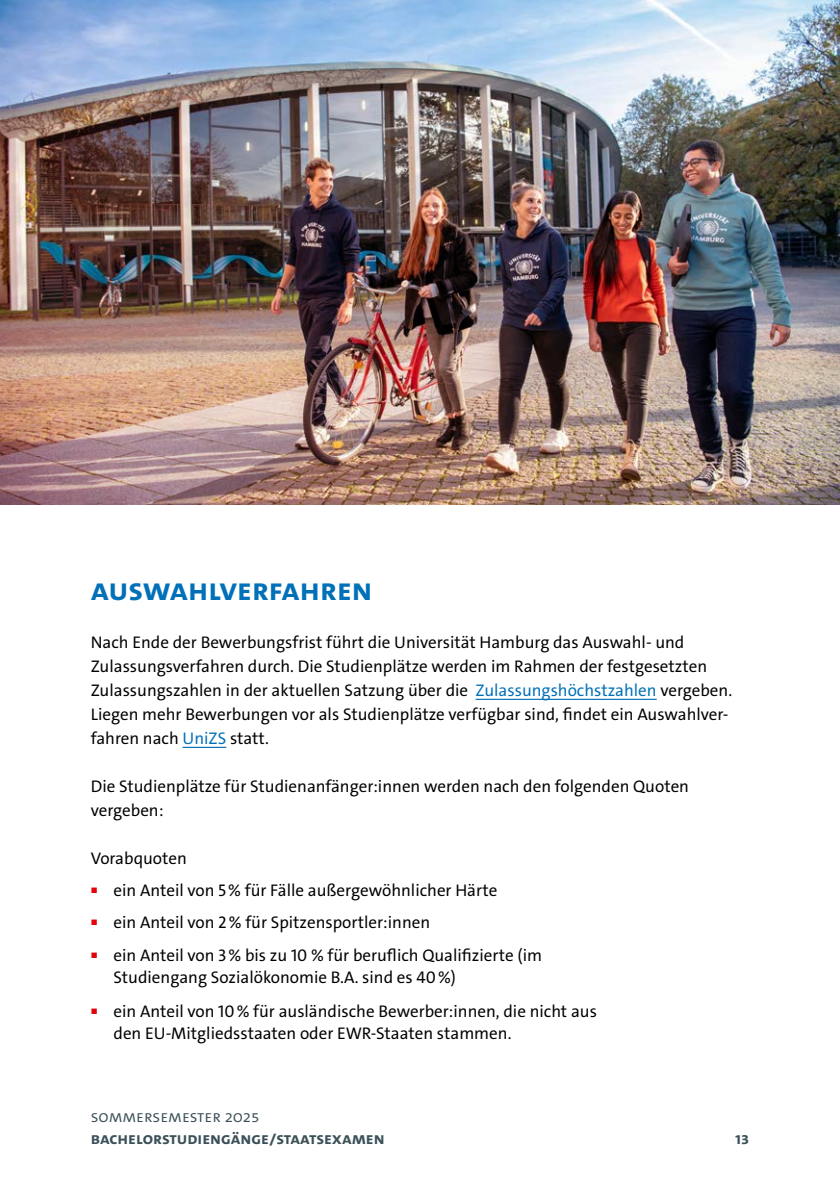
<style>
.page{position:relative;width:840px;height:1191px;background:#fff}
.page>*{position:absolute;margin:0;border:0;box-sizing:border-box;transform-origin:0 0}
.headings_h2_first_level_toc{font:32px "The Sans UHH Bold Caps";color:#0070b8}
.text_p_col-span{font:17px/24px "The Sans UHH";color:#000}
.text_li_col-span_ohneabsatz{font:17px/22px "The Sans UHH";color:#000}
.t1{font:17px "The Sans UHH Bold Caps";color:#3b5058}
.t2{font:17px "The Sans UHH Semi Light Caps";color:#3b5058}
.s1{color:#0070b8}
</style>
<div class="page">
<hr style="left:475px;top:699px;width:181px;height:1px;background:#0070b8">
<hr style="left:182px;top:747px;width:44px;height:1px;background:#0070b8">
<img style="left:0;top:0;width:839px;height:504px">
<h2 class="headings_h2_first_level_toc" style="left:91px;top:569px;width:283px">Auswahlverfahren</h2>
<p class="text_p_col-span" style="left:91px;top:630px;width:642px">Nach Ende der Bewerbungsfrist führt die Universität Hamburg das Auswahl- und Zulassungsverfahren durch. Die Studienplätze werden im Rahmen der festgesetzten Zulassungszahlen in der aktuellen Satzung über die <span class="s1">Zulassungshöchstzahlen</span> vergeben.<br>Liegen mehr Bewerbungen vor als Studienplätze verfügbar sind, findet ein Auswahlver&shy;fahren nach <span class="s1">UniZS</span> statt.</p>
<p class="text_p_col-span" style="left:91px;top:774px;width:599px">Die Studienplätze für Studienanfänger:innen werden nach den folgenden Quoten vergeben:</p>
<p class="text_p_col-span" style="left:91px;top:846px;width:98px">Vorabquoten</p>
<p class="text_li_col-span_ohneabsatz" style="left:91px;top:879px;width:408px"><sup>◼</sup> ein Anteil von 5% für Fälle außergewöhnlicher Härte</p>
<p class="text_li_col-span_ohneabsatz" style="left:91px;top:911px;width:341px"><sup>◼</sup> ein Anteil von 2% für Spitzensportler:innen</p>
<p class="text_li_col-span_ohneabsatz" style="left:113px;top:944px;width:430px;text-indent:-23px"><sup>◼</sup> ein Anteil von 3% bis zu 10 % für beruflich Qualifizierte (im<br>Studiengang Sozialökonomie B.A. sind es 40%)</p>
<p class="text_li_col-span_ohneabsatz" style="left:113px;top:1000px;width:484px;text-indent:-23px"><sup>◼</sup> ein Anteil von 10% für ausländische Bewerber:innen, die nicht aus den EU-Mitgliedsstaaten oder EWR-Staaten stammen.</p>
<p class="t2" style="left:91px;top:1105px;width:170px">Sommersemester 2025</p>
<p class="t1" style="left:91px;top:1127px;width:295px">Bachelorstudiengänge/Staatsexamen</p>
<p class="t1" style="left:734px;top:1127px;width:16px">13</p>
</div>
